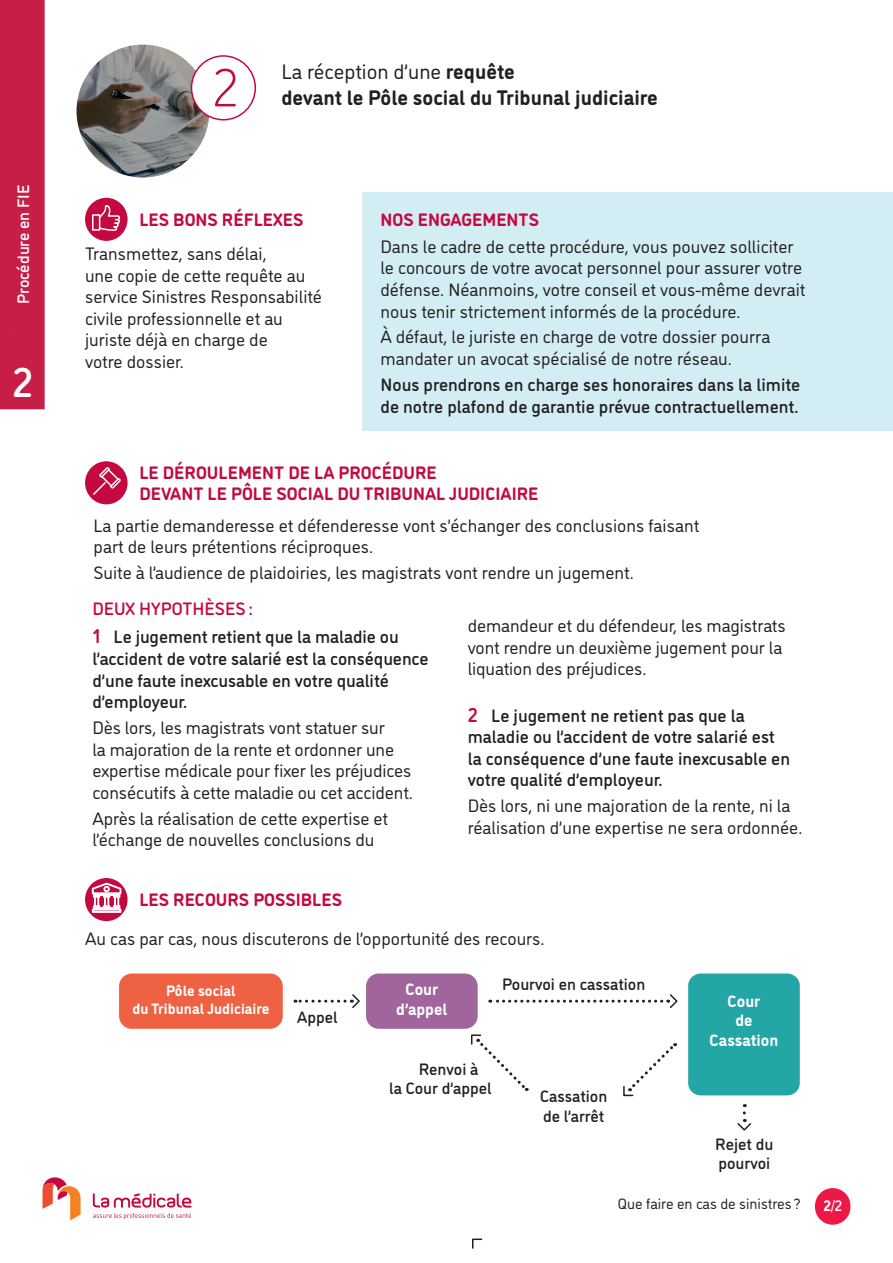
<style>
.page{position:relative;width:893px;height:1263px;background:#fff}
.page>*{position:absolute;margin:0;border:0;box-sizing:border-box;transform-origin:0 0}
.t1{font:300 54px "DI Nosaur";color:#c40941}
.t2{font:500 42px "DI Nosaur";color:#fff}
.t3{font:700 21px/25.2px "DI Nosaur";color:#231f20}
.t4{font:18px/21.6px "DI Nosaur";color:#231f20}
.t5{font:500 18px/21.6px "DI Nosaur";color:#231f20}
.t6{font:700 18px/21.6px "DI Nosaur";color:#c40941}
.t7{font:500 18px "DI Nosaur";color:#c40941}
.t8{font:500 16.5px/19.8px "DI Nosaur";color:#231f20}
.t9{font:700 16.5px/19.8px "DI Nosaur";color:#fff;text-align:center}
.t10{font:500 16.5px "DI Nosaur";color:#fff}
.t11{font:500 15.3px "DI Nosaur";color:#fff}
.t12{font:700 15px/18px "DI Nosaur";color:#fff;text-align:center}
.t13{font:15px "DI Nosaur";color:#231f20}
.s1{font-weight:400}
.s2{font-weight:400;font-size:33px;color:#c40941}
.s3{font-weight:700}
</style>
<div class="page">
<div style="left:362px;top:192px;width:531px;height:239px;background:#d3edf4"></div>
<div style="left:85px;top:198px;width:43px;height:43px;background:#c40941;border-radius:50%"></div>
<svg style="left:91px;top:202px;width:31px;height:29px"></svg>
<svg style="left:93px;top:1193px;width:98px;height:14px"></svg>
<svg style="left:93px;top:1213px;width:98px;height:6px"></svg>
<svg style="left:43px;top:1177px;width:38px;height:43px"></svg>
<div style="left:815px;top:1188px;width:35px;height:37px;background:#ed1845;border-radius:18px"></div>
<div style="left:0;top:0;width:45px;height:409px;background:#c61e46"></div>
<hr style="left:12px;top:330px;width:24px;height:2px;background:#c61e46">
<svg style="left:472px;top:1238px;width:11px;height:11px"></svg>
<div style="left:119px;top:973px;width:164px;height:56px;background:#ee6243;border-radius:13px"></div>
<div style="left:366px;top:973px;width:112px;height:56px;background:#a1659d;border-radius:13px"></div>
<svg style="left:295px;top:1000px;width:50px;height:3px"></svg>
<svg style="left:351px;top:994px;width:9px;height:14px"></svg>
<svg style="left:743px;top:1104px;width:3px;height:9px"></svg>
<svg style="left:737px;top:1119px;width:15px;height:12px"></svg>
<svg style="left:623px;top:1043px;width:54px;height:54px"></svg>
<svg style="left:471px;top:1034px;width:57px;height:57px"></svg>
<svg style="left:490px;top:1000px;width:172px;height:3px"></svg>
<svg style="left:668px;top:994px;width:10px;height:14px"></svg>
<div style="left:688px;top:973px;width:112px;height:122px;background:#25a6a6;border-radius:12px"></div>
<div style="left:85px;top:461px;width:43px;height:43px;background:#c40941;border-radius:50%"></div>
<svg style="left:92px;top:466px;width:30px;height:29px"></svg>
<div style="left:85px;top:878px;width:43px;height:43px;background:#c40941;border-radius:50%"></div>
<svg style="left:92px;top:883px;width:29px;height:30px"></svg>
<img style="left:80px;top:48px;width:41px;height:41px">
<img style="left:121px;top:45px;width:44px;height:44px">
<img style="left:165px;top:48px;width:41px;height:41px">
<img style="left:77px;top:89px;width:132px;height:44px">
<img style="left:80px;top:133px;width:41px;height:41px">
<img style="left:121px;top:133px;width:44px;height:44px">
<img style="left:165px;top:133px;width:41px;height:41px">
<div style="left:191px;top:56px;width:64px;height:64px;background:#fff;border-radius:50%"></div>
<div style="left:191px;top:55px;width:65px;height:65px;border:2px solid #c40941;border-radius:50%"></div>
<p class="t10" style="left:11px;top:304px;width:121px;rotate:-90deg">Procédure en FIE</p>
<h2 class="t2" style="left:13px;top:353px;width:21px">2</h2>
<h1 class="t1" style="left:213px;top:49px;width:27px">2</h1>
<p class="t3" style="left:281px;top:58px;width:378px"><span class="s1">La réception d’une</span> requête<br>devant le Pôle social du Tribunal judiciaire</p>
<p class="t6" style="left:139px;top:208px;width:166px">LES BONS RÉFLEXES</p>
<p class="t6" style="left:381px;top:208px;width:160px">NOS ENGAGEMENTS</p>
<p class="t4" style="left:85px;top:242px;width:238px">Transmettez, sans délai,<br>une copie de cette requête au service Sinistres Responsabilité civile professionnelle et au juriste déjà en charge de<br>votre dossier.</p>
<p class="t4" style="left:381px;top:235px;width:426px">Dans le cadre de cette procédure, vous pouvez solliciter le concours de votre avocat personnel pour assurer votre défense. Néanmoins, votre conseil et vous-même devrait nous tenir strictement informés de la procédure.</p>
<p class="t4" style="left:381px;top:325px;width:391px">À défaut, le juriste en charge de votre dossier pourra mandater un avocat spécialisé de notre réseau.</p>
<p class="t5" style="left:381px;top:373px;width:421px">Nous prendrons en charge ses honoraires dans la limite de notre plafond de garantie prévue contractuellement.</p>
<p class="t6" style="left:139px;top:460px;width:401px">LE DÉROULEMENT DE LA PROCÉDURE<br>DEVANT LE PÔLE SOCIAL DU TRIBUNAL JUDICIAIRE</p>
<p class="t4" style="left:94px;top:514px;width:607px">La partie demanderesse et défenderesse vont s’échanger des conclusions faisant part de leurs prétentions réciproques.</p>
<p class="t4" style="left:94px;top:561px;width:542px">Suite à l’audience de plaidoiries, les magistrats vont rendre un jugement.</p>
<p class="t7" style="left:92px;top:596px;width:162px">DEUX HYPOTHÈSES :</p>
<p class="t5" style="left:92px;top:625px;width:338px"><span class="s2">1</span> Le jugement retient que la maladie ou l’accident de votre salarié est la conséquence d’une faute inexcusable en votre qualité d’employeur.</p>
<p class="t4" style="left:92px;top:716px;width:322px">Dès lors, les magistrats vont statuer sur<br>la majoration de la rente et ordonner une expertise médicale pour fixer les préjudices consécutifs à cette maladie ou cet accident.</p>
<p class="t4" style="left:92px;top:807px;width:297px">Après la réalisation de cette expertise et l’échange de nouvelles conclusions du</p>
<p class="t6" style="left:139px;top:888px;width:204px">LES RECOURS POSSIBLES</p>
<p class="t4" style="left:468px;top:614px;width:320px">demandeur et du défendeur, les magistrats vont rendre un deuxième jugement pour la liquation des préjudices.</p>
<p class="t5" style="left:468px;top:703px;width:324px"><span class="s2">2</span> Le jugement ne retient pas que la maladie ou l’accident de votre salarié est la conséquence d’une faute inexcusable en votre qualité d’employeur.</p>
<p class="t4" style="left:468px;top:794px;width:336px">Dès lors, ni une majoration de la rente, ni la réalisation d’une expertise ne sera ordonnée.</p>
<p class="t4" style="left:85px;top:927px;width:461px">Au cas par cas, nous discuterons de l’opportunité des recours.</p>
<p class="t9" style="left:396px;top:978px;width:53px">Cour d’appel</p>
<p class="t8" style="left:502px;top:973px;width:145px">Pourvoi en cassation</p>
<p class="t12" style="left:133px;top:981px;width:138px">Pôle social<br>du Tribunal Judiciaire</p>
<p class="t9" style="left:710px;top:989px;width:70px">Cour<br>de<br>Cassation</p>
<p class="t8" style="left:297px;top:1006px;width:42px">Appel</p>
<p class="t8" style="left:389px;top:1058px;width:104px;text-indent:30px">Renvoi à la Cour d’appel</p>
<p class="t8" style="left:540px;top:1085px;width:69px">Cassation de l’arrêt</p>
<p class="t8" style="left:715px;top:1133px;width:60px">Rejet du pourvoi</p>
<p class="t13" style="left:618px;top:1193px;width:184px">Que faire en cas de sinistres ?</p>
<p class="t11" style="left:823px;top:1194px;width:20px"><span class="s3">2</span>/2</p>
</div>
